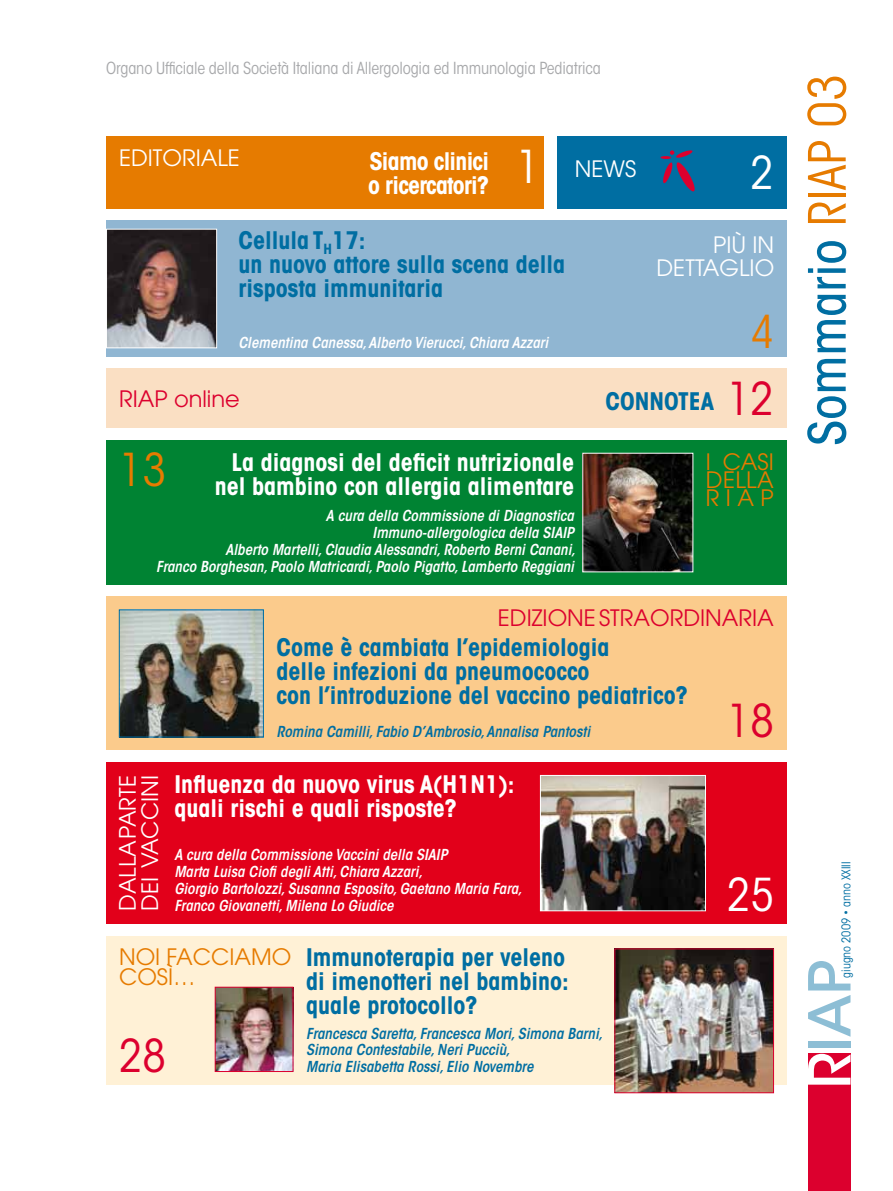
<style>
.page{position:relative;width:893px;height:1191px;background:#fff}
.page>*{position:absolute;margin:0;border:0;box-sizing:border-box;transform-origin:0 0}
.t1{font:500 condensed 51px "ITC Avant Garde Std";color:#006ea2}
.t2{font:condensed 45px "ITC Avant Garde Std";color:#fff}
.t3{font:condensed 45px "ITC Avant Garde Std";color:#dc002e}
.t4{font:condensed 45px "ITC Avant Garde Std";color:#e67b00}
.t5{font:700 condensed 24px/24px "ITC Avant Garde Std";color:#006ea2}
.t6{font:700 condensed 24px/24.6px "ITC Avant Garde Std";color:#fff;text-align:right}
.t7{font:700 condensed 24px/24px "ITC Avant Garde Std";letter-spacing:-.03em;color:#fff}
.t8{font:22.5px "ITC Avant Garde Std";color:#fff}
.t9{font:22.5px "ITC Avant Garde Std";color:#dc002e}
.t10{font:22.5px/18px "ITC Avant Garde Std";color:#e67b00}
.t11{font:condensed 16.5px "ITC Avant Garde Std";letter-spacing:-.01em;color:#a7a8aa}
.t12{font:italic 600 condensed 15px/17.1px "ITC Avant Garde Std";color:#fff;text-align:right}
.t13{font:italic 600 condensed 15px/16.5px "ITC Avant Garde Std";color:#006ea2}
.t14{font:condensed 12px "ITC Avant Garde Std";color:#006ea2}
.s1{font-weight:400;font-size:45px;color:#dc002e}
.s2{font-weight:400;color:#e67b00}
</style>
<div class="page">
<div style="left:107px;top:220px;width:680px;height:136px;background:#90b6d2"></div>
<img style="left:108px;top:231px;width:107px;height:115px">
<div style="left:106px;top:229px;width:111px;height:119px;border:1px solid #fff"></div>
<div style="left:106px;top:136px;width:438px;height:72px;background:#e67b00"></div>
<div style="left:808px;top:1053px;width:42px;height:138px;background:#dc002e"></div>
<svg style="left:808px;top:961px;width:42px;height:75px"></svg>
<div style="left:808px;top:1041px;width:42px;height:7px;background:#8dbed5"></div>
<svg style="left:808px;top:1053px;width:42px;height:31px"></svg>
<div style="left:106px;top:597px;width:681px;height:153px;background:#fbcb8c"></div>
<img style="left:121px;top:611px;width:141px;height:124px">
<div style="left:119px;top:609px;width:145px;height:128px;border:1px solid #006ea2"></div>
<div style="left:106px;top:369px;width:681px;height:59px;background:#fadfc3"></div>
<div style="left:106px;top:440px;width:681px;height:145px;background:#008333"></div>
<img style="left:585px;top:455px;width:106px;height:115px">
<div style="left:106px;top:935px;width:681px;height:149px;background:#fff1d6"></div>
<img style="left:616px;top:950px;width:156px;height:141px">
<div style="left:614px;top:948px;width:160px;height:145px;border:1px solid #dc002e"></div>
<img style="left:217px;top:988px;width:74px;height:81px">
<div style="left:215px;top:986px;width:78px;height:85px;border:1px solid #dc002e"></div>
<div style="left:557px;top:136px;width:230px;height:72px;background:#006ea2"></div>
<svg style="left:660px;top:150px;width:35px;height:42px"></svg>
<div style="left:106px;top:762px;width:681px;height:161px;background:#e2001a"></div>
<img style="left:542px;top:777px;width:162px;height:132px">
<div style="left:540px;top:775px;width:166px;height:136px;border:1px solid #fff"></div>
<p class="t11" style="left:106px;top:59px;width:496px">Organo Ufficiale della Società Italiana di Allergologia ed Immunologia Pediatrica</p>
<h3 class="t8" style="left:119px;top:143px;width:12px">EDIT</h3>
<h3 class="t8" style="left:163px;top:143px;width:32px">ORIALE</h3>
<h2 class="t2" style="left:517px;top:139px;width:25px">1</h2>
<h3 class="t7" style="left:368px;top:148px;width:122px">Siamo clinici o ricercatori?</h3>
<h3 class="t8" style="left:575px;top:155px;width:61px">NEWS</h3>
<h2 class="t2" style="left:750px;top:145px;width:25px">2</h2>
<h3 class="t5" style="left:238px;top:228px;width:328px">Cellula T<sub>H</sub>17:<br>un nuovo attore sulla scena della risposta immunitaria</h3>
<p class="t12" style="left:238px;top:334px;width:311px">Clementina Canessa, Alberto Vierucci, Chiara Azzari</p>
<h3 class="t8" style="left:713px;top:231px;width:63px">PIÙ IN</h3>
<h3 class="t8" style="left:657px;top:253px;width:13px">DETTAGLI</h3>
<h3 class="t8" style="left:755px;top:253px;width:21px">O</h3>
<h2 class="t4" style="left:751px;top:305px;width:25px">4</h2>
<h3 class="t9" style="left:119px;top:384px;width:122px">RIAP ONLINE</h3>
<h3 class="t5" style="left:605px;top:388px;width:170px">CONNOTEA <span class="s1">12</span></h3>
<h3 class="t10" style="left:706px;top:452px;width:30px">I CASI<br>DELLA<br>RIAP</h3>
<h2 class="t4" style="left:119px;top:443px;width:48px">13</h2>
<h3 class="t6" style="left:215px;top:449px;width:361px">La diagnosi del deficit nutrizionale nel bambino con allergia alimentare</h3>
<p class="t12" style="left:156px;top:507px;width:421px">A cura della Commissione di Diagnostica<br>Immuno-allergologica della SIAIP<br>Alberto Martelli, Claudia Alessandri, Roberto Berni Canani,<br>Franco Borghesan, Paolo Matricardi, Paolo Pigatto, Lamberto Reggiani</p>
<h3 class="t8" style="left:113px;top:911px;width:134px;rotate:-90deg">DALLAPARTE</h3>
<h3 class="t8" style="left:136px;top:911px;width:134px;rotate:-90deg">DEI VACCINI</h3>
<h3 class="t9" style="left:498px;top:604px;width:115px">EDIZIONE STRA</h3>
<h3 class="t9" style="left:650px;top:604px;width:86px">ORDI NARIA</h3>
<h3 class="t5" style="left:276px;top:634px;width:413px">Come è cambiata l’epidemiologia<br>delle infezioni da pneumococco<br>con l’introduzione del vaccino pediatrico?</h3>
<p class="t13" style="left:276px;top:724px;width:315px">Romina Camilli, Fabio D’Ambrosio, Annalisa Pantosti</p>
<h2 class="t3" style="left:727px;top:694px;width:48px">18</h2>
<h3 class="t6" style="left:174px;top:771px;width:342px;text-align:left">Influenza da nuovo virus A(H1N1): quali rischi e quali risposte?</h3>
<p class="t12" style="left:174px;top:846px;width:349px;text-align:left">A cura della Commissione Vaccini della SIAIP<br>Marta Luisa Ciofi degli Atti, Chiara Azzari,<br>Giorgio Bartolozzi, Susanna Esposito, Gaetano Maria Fara,</p>
<p class="t12" style="left:174px;top:897px;width:221px">Franco Giovanetti, Milena Lo Giudice</p>
<h2 class="t2" style="left:727px;top:867px;width:48px">25</h2>
<h3 class="t10" style="left:119px;top:947px;width:64px">NOI FACCIAM</h3>
<h3 class="t10" style="left:272px;top:947px;width:21px">O</h3>
<h3 class="t10" style="left:119px;top:967px;width:78px">COSÌ…</h3>
<h2 class="t3" style="left:119px;top:1028px;width:48px">28</h2>
<h3 class="t5" style="left:306px;top:945px;width:264px">Immunoterapia per veleno di imenotteri nel bambino: quale protocollo?</h3>
<p class="t13" style="left:306px;top:1025px;width:298px">Francesca Saretta, Francesca Mori, Simona Barni,<br>Simona Contestabile, Neri Pucciù,<br>Maria Elisabetta Rossi, Elio Novembre</p>
<h1 class="t1" style="left:796px;top:446px;width:373px;rotate:-90deg">Sommario <span class="s2">RIAP 03</span></h1>
<p class="t14" style="left:839px;top:978px;width:118px;rotate:-90deg">giugno 2009 • anno XXIII</p>
</div>
